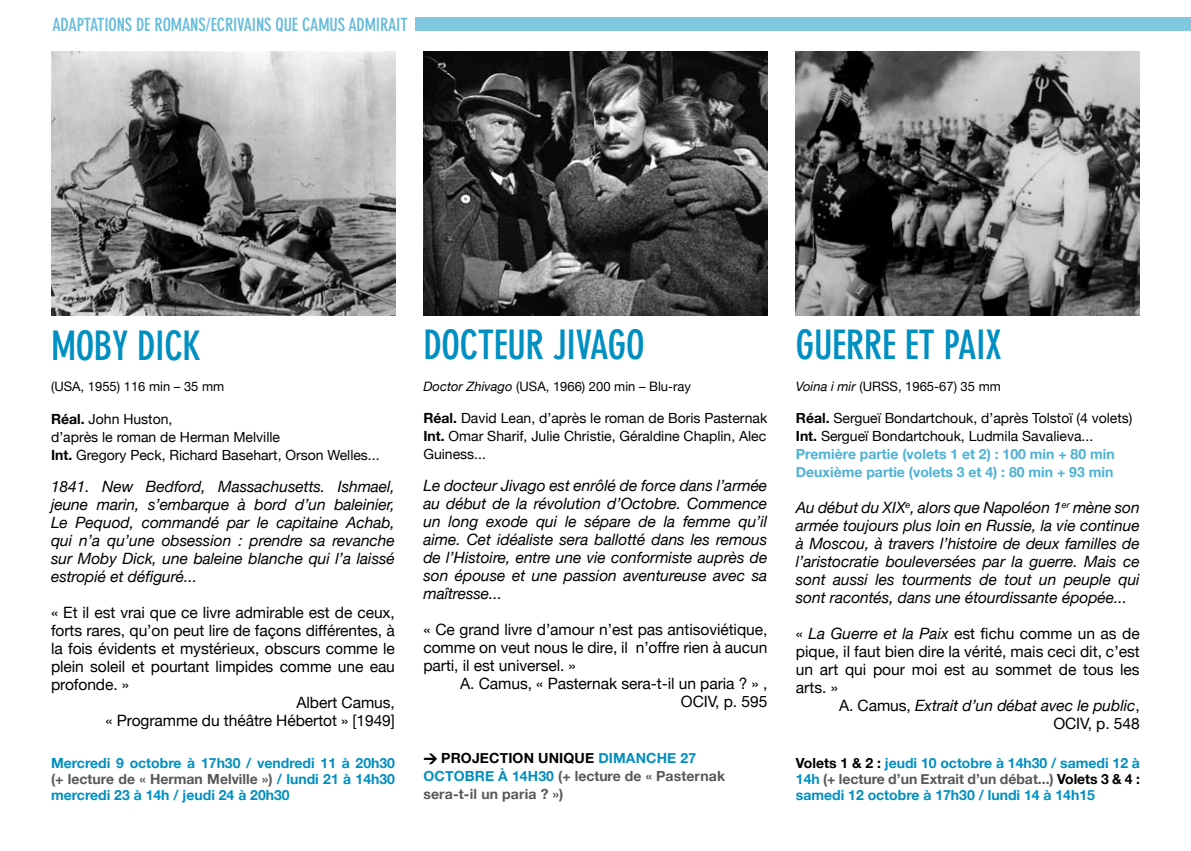
<style>
.page{position:relative;width:1191px;height:851px;background:#fff}
.page>*{position:absolute;margin:0;border:0;box-sizing:border-box;transform-origin:0 0}
.t1{font:700 condensed 40px "DIN Neuzeit Grotesk";letter-spacing:-.01em;color:#008fc1}
.t2{font:700 condensed 18px "DIN Neuzeit Grotesk";letter-spacing:-.01em;color:#66bcda}
.t3{font:italic 15.6px/18px "Helvetica Neue";letter-spacing:-.005em;color:#000;text-align:justify}
.t4{font:15.6px/18px "Helvetica Neue";letter-spacing:-.005em;color:#000;text-align:justify}
.t5{font:14px/18px "Helvetica Neue";color:#000}
.t6{font:700 14px/16px "Helvetica Neue";color:#008fc1;text-align:justify}
.t7{font:700 14px/18px "Helvetica Neue";letter-spacing:.01em;color:#58585a}
.t8{font:13px "Helvetica Neue";color:#000}
.s1{font-weight:700}
.s2{color:#58585a}
.s3{font-style:italic}
.s4{font-weight:700;color:#4db1d4}
.s5{font-style:normal}
.s6{font-family:"DIN";font-weight:900;color:#000}
.s7{color:#000}
.s8{color:#008fc1}
</style>
<div class="page">
<div style="left:415px;top:17px;width:776px;height:13px;background:#80c7e0"></div>
<img style="left:423px;top:51px;width:344px;height:265px">
<img style="left:796px;top:51px;width:344px;height:265px">
<img style="left:51px;top:52px;width:344px;height:264px">
<p class="t2" style="left:52px;top:14px;width:357px">ADAPTATIONS DE ROMANS/ECRIVAINS QUE CAMUS ADMIRAIT</p>
<h1 class="t1" style="left:51px;top:322px;width:152px">MOBY DICK</h1>
<p class="t8" style="left:51px;top:379px;width:175px">(USA, 1955) 116 min – 35 mm</p>
<p class="t5" style="left:51px;top:409px;width:330px"><span class="s1">Réal.</span> John Huston,<br>d’après le roman de Herman Melville<br><span class="s1">Int.</span> Gregory Peck, Richard Basehart, Orson Welles...</p>
<p class="t3" style="left:51px;top:477px;width:345px">1841. New Bedford, Massachusetts. Ishmael, jeune marin, s’embarque à bord d’un baleinier, Le Pequod, commandé par le capitaine Achab, qui n’a qu’une obsession : prendre sa revanche sur Moby Dick, une baleine blanche qui l’a laissé estropié et défiguré...</p>
<p class="t4" style="left:51px;top:603px;width:345px">« Et il est vrai que ce livre admirable est de ceux,</p>
<p class="t4" style="left:51px;top:621px;width:345px">forts rares, qu’on peut lire de façons différentes, à</p>
<p class="t4" style="left:51px;top:639px;width:345px">la fois évidents et mystérieux, obscurs comme le</p>
<p class="t4" style="left:51px;top:657px;width:345px">plein soleil et pourtant limpides comme une eau</p>
<p class="t4" style="left:51px;top:675px;width:80px">profonde. »</p>
<p class="t4" style="left:296px;top:693px;width:100px">Albert Camus,</p>
<p class="t4" style="left:105px;top:711px;width:291px">« Programme du théâtre Hébertot » [1949]</p>
<p class="t6" style="left:51px;top:754px;width:345px">Mercredi 9 octobre à 17h30 / vendredi 11 à 20h30 <span class="s2">(+ lecture de « Herman Melville »)</span> / lundi 21 à 14h30 mercredi 23 à 14h / jeudi 24 à 20h30</p>
<h1 class="t1" style="left:423px;top:321px;width:36px">DOCTEUR</h1>
<h1 class="t1" style="left:553px;top:321px;width:56px">JIVAGO</h1>
<h1 class="t1" style="left:796px;top:321px;width:35px">GUERRE</h1>
<h1 class="t1" style="left:905px;top:321px;width:98px">ETPAIX</h1>
<p class="t8" style="left:423px;top:378px;width:269px"><span class="s3">Doctor Zhivago</span> (USA, 1966) 200 min – Blu-ray</p>
<p class="t8" style="left:796px;top:378px;width:206px"><span class="s3">Voina i mir</span> (URSS, 1965-67) 35 mm</p>
<p class="t5" style="left:423px;top:409px;width:345px;text-align:justify"><span class="s1">Réal.</span> David Lean, d’après le roman de Boris Pasternak <span class="s1">Int.</span> Omar Sharif, Julie Christie, Géraldine Chaplin, Alec Guiness...</p>
<p class="t3" style="left:423px;top:476px;width:345px">Le docteur Jivago est enrôlé de force dans l’armée au début de la révolution d’Octobre. Commence un long exode qui le sépare de la femme qu’il aime. Cet idéaliste sera ballotté dans les remous de l’Histoire, entre une vie conformiste auprès de son épouse et une passion aventureuse avec sa maîtresse...</p>
<p class="t4" style="left:423px;top:620px;width:345px">« Ce grand livre d’amour n’est pas antisoviétique, comme on veut nous le dire, il n’offre rien à aucun parti, il est universel. »</p>
<p class="t4" style="left:460px;top:674px;width:309px;text-align:right">A. Camus, « Pasternak sera-t-il un paria ? » ,<br>OCIV, p. 595</p>
<p class="t5" style="left:796px;top:409px;width:338px"><span class="s1">Réal.</span> Sergueï Bondartchouk, d’après Tolstoï (4 volets)<br><span class="s1">Int.</span> Sergueï Bondartchouk, Ludmila Savalieva...<br><span class="s4">Première partie (volets 1 et 2) : 100 min + 80 min Deuxième partie (volets 3 et 4) : 80 min + 93 min</span></p>
<p class="t3" style="left:796px;top:498px;width:345px">Au début du XIX<sup>e</sup>, alors que Napoléon 1<sup>er</sup> mène son armée toujours plus loin en Russie, la vie continue à Moscou, à travers l’histoire de deux familles de l’aristocratie bouleversées par la guerre. Mais ce sont aussi les tourments de tout un peuple qui sont racontés, dans une étourdissante épopée...</p>
<p class="t4" style="left:796px;top:624px;width:345px">« <span class="s3">La Guerre et la Paix</span> est fichu comme un as de pique, il faut bien dire la vérité, mais ceci dit, c’est un art qui pour moi est au sommet de tous les arts. »</p>
<p class="t3" style="left:839px;top:696px;width:302px;text-align:right"><span class="s5">A. Camus,</span> Extrait d’un débat avec le public<span class="s5">,<br>OCIV, p. 548</span></p>
<p class="t7" style="left:423px;top:748px;width:303px"><span class="s6">&gt;</span> <span class="s7">Projection unique</span> <span class="s8">dimanche 27 octobre à 14h30</span> (+ lecture de « Pasternak sera-t-il un paria ? »)</p>
<p class="t6" style="left:796px;top:754px;width:345px"><span class="s7">Volets 1 &amp; 2 :</span> jeudi 10 octobre à 14h30 / samedi 12 à 14h <span class="s2">(+ lecture d’un Extrait d’un débat...)</span> <span class="s7">Volets 3 &amp; 4 : </span>samedi 12 octobre à 17h30 / lundi 14 à 14h15</p>
</div>
